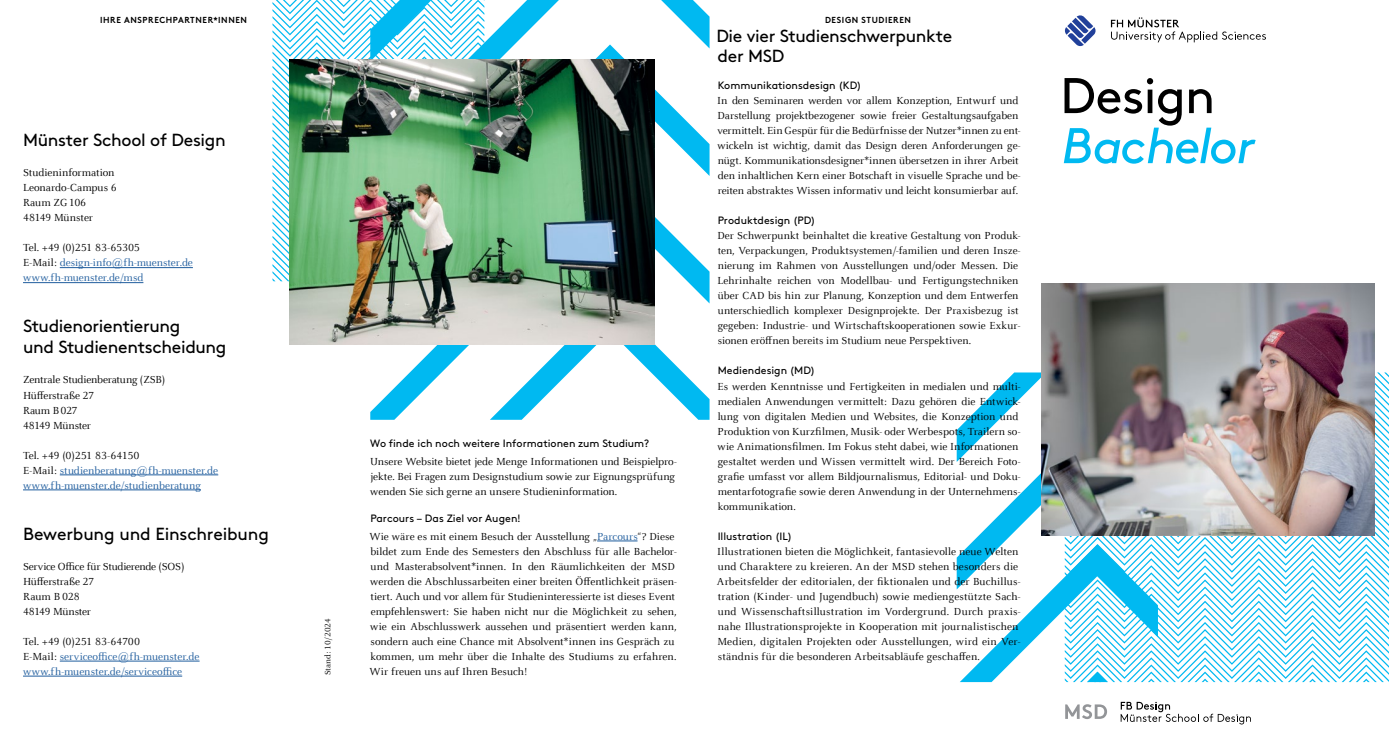
<style>
.page{position:relative;width:1389px;height:745px;background:#fff}
.page>*{position:absolute;margin:0;border:0;box-sizing:border-box;transform-origin:0 0}
.t1{font:italic 50px "Brown Pro";letter-spacing:-.04em;color:#00b9f1}
.t2{font:50px "Brown Pro";letter-spacing:-.02em;color:#000}
.t3{font:17.5px/20px "Brown Pro";letter-spacing:-.015em;color:#000}
.t4{font:11.25px/15px "Celeste Offc Pro";color:#000}
.t5{font:11.25px/15px "Celeste Offc Pro";letter-spacing:-.005em;color:#215e9e}
.t6{font:11.25px/15px "Celeste Offc Pro";letter-spacing:-.02em;color:#000}
.t7{font:10.62px "Brown Pro";color:#000}
.t8{font:700 8.75px "Brown Pro";letter-spacing:.07em;color:#000;scale:.95 1}
.t9{font:8.75px "Celeste Offc Pro";letter-spacing:-.005em;color:#000}
.s1{color:#000}
.s2{color:#215e9e}
</style>
<div class="page">
<svg style="left:957px;top:372px;width:432px;height:309px"></svg>
<svg style="left:370px;top:344px;width:340px;height:75px"></svg>
<svg style="left:272px;top:0;width:438px;height:281px"></svg>
<img style="left:1042px;top:283px;width:333px;height:252px">
<hr style="left:597px;top:540px;width:41px;height:1px;background:#215e9e">
<hr style="left:60px;top:267px;width:133px;height:1px;background:#215e9e">
<hr style="left:23px;top:282px;width:120px;height:1px;background:#215e9e">
<hr style="left:60px;top:474px;width:158px;height:1px;background:#215e9e">
<hr style="left:23px;top:489px;width:178px;height:1px;background:#215e9e">
<hr style="left:60px;top:660px;width:140px;height:1px;background:#215e9e">
<hr style="left:23px;top:675px;width:159px;height:1px;background:#215e9e">
<img style="left:289px;top:59px;width:366px;height:285px">
<svg style="left:1111px;top:17px;width:155px;height:25px"></svg>
<svg style="left:1064px;top:15px;width:32px;height:32px"></svg>
<svg style="left:1121px;top:701px;width:130px;height:23px"></svg>
<svg style="left:1065px;top:704px;width:42px;height:14px"></svg>
<p class="t8" style="left:100px;top:13px;width:156px">IHRE ANSPRECHPARTNER*INNEN</p>
<h2 class="t3" style="left:23px;top:129px;width:204px">Münster School of Design</h2>
<p class="t4" style="left:23px;top:165px;width:95px">Studieninformation<br>Leonardo-Campus 6<br>Raum ZG 106<br>48149 Münster</p>
<p class="t5" style="left:23px;top:240px;width:171px"><span class="s1">Tel. +49 (0)251 83-65305<br>E-Mail:</span> design-info@fh-muenster.de www.fh-muenster.de/msd</p>
<h2 class="t3" style="left:23px;top:314px;width:205px;line-height:21px">Studienorientierung<br>und Studienentscheidung</h2>
<p class="t6" style="left:23px;top:372px;width:144px">Zentrale Studienberatung (ZSB)<br>Hüfferstraße 27<br>Raum B027<br>48149 Münster</p>
<p class="t5" style="left:23px;top:447px;width:197px"><span class="s1">Tel. +49 (0)251 83-64150<br>E-Mail:</span> studienberatung@fh-muenster.de www.fh-muenster.de/studienberatung</p>
<h2 class="t3" style="left:23px;top:522px;width:248px">Bewerbung und Einschreibung</h2>
<p class="t6" style="left:23px;top:558px;width:163px">Service Office für Studierende (SOS)<br>Hüfferstraße 27<br>Raum B 028<br>48149 Münster</p>
<p class="t5" style="left:23px;top:633px;width:178px"><span class="s1">Tel. +49 (0)251 83-64700<br>E-Mail:</span> serviceoffice@fh-muenster.de www.fh-muenster.de/serviceoffice</p>
<p class="t9" style="left:323px;top:674px;width:59px;rotate:-90deg">Stand: 10/ 2024</p>
<p class="t7" style="left:370px;top:435px;width:280px">Wo finde ich noch weitere Informationen zum Studium?</p>
<p class="t4" style="left:370px;top:453px;width:308px">Unsere Website bietet jede Menge Informationen und Beispielpro&shy;jekte. Bei Fragen zum Designstudium sowie zur Eignungsprüfung wenden Sie sich gerne an unsere Studieninformation.</p>
<p class="t7" style="left:370px;top:510px;width:152px">Parcours – Das Ziel vor Augen!</p>
<p class="t4" style="left:370px;top:528px;width:309px">Wie wäre es mit einem Besuch der Ausstellung „<span class="s2">Parcours</span>“? Diese bildet zum Ende des Semesters den Abschluss für alle Bachelor&shy;und Masterabsolvent*innen. In den Räumlichkeiten der MSD werden die Abschlussarbeiten einer breiten Öffentlichkeit präsen&shy;tiert. Auch und vor allem für Studieninteressierte ist dieses Event empfehlenswert: Sie haben nicht nur die Möglichkeit zu sehen, wie ein Abschlusswerk aussehen und präsentiert werden kann, sondern auch eine Chance mit Absolvent*innen ins Gespräch zu kommen, um mehr über die Inhalte des Studiums zu erfahren.<br>Wir freuen uns auf Ihren Besuch!</p>
<p class="t8" style="left:825px;top:13px;width:92px">DESIGN STUDIEREN</p>
<h2 class="t3" style="left:716px;top:25px;width:237px">Die vier Studienschwerpunkte der MSD</h2>
<p class="t7" style="left:718px;top:77px;width:145px">Kommunikationsdesign (KD)</p>
<p class="t4" style="left:717px;top:93px;width:305px">In den Seminaren werden vor allem Konzeption, Entwurf und Darstellung projektbezogener sowie freier Gestaltungsaufgaben vermittelt. Ein Gespür für die Bedürfnisse der Nutzer*innen zu ent&shy;wickeln ist wichtig, damit das Design deren Anforderungen ge&shy;nügt. Kommunikationsdesigner*innen übersetzen in ihrer Arbeit den inhaltlichen Kern einer Botschaft in visuelle Sprache und be&shy;reiten abstraktes Wissen informativ und leicht konsumierbar auf.</p>
<p class="t7" style="left:718px;top:212px;width:99px">Produktdesign (PD)</p>
<p class="t4" style="left:717px;top:228px;width:305px">Der Schwerpunkt beinhaltet die kreative Gestaltung von Produk&shy;ten, Verpackungen, Produktsystemen/-familien und deren Insze&shy;nierung im Rahmen von Ausstellungen und/oder Messen. Die Lehrinhalte reichen von Modellbau- und Fertigungstechniken über CAD bis hin zur Planung, Konzeption und dem Entwerfen unterschiedlich komplexer Designprojekte. Der Praxisbezug ist gegeben: Industrie- und Wirtschaftskooperationen sowie Exkur&shy;sionen eröffnen bereits im Studium neue Perspektiven.</p>
<p class="t7" style="left:718px;top:362px;width:99px">Mediendesign (MD)</p>
<p class="t4" style="left:717px;top:378px;width:305px">Es werden Kenntnisse und Fertigkeiten in medialen und multi&shy;medialen Anwendungen vermittelt: Dazu gehören die Entwick&shy;lung von digitalen Medien und Websites, die Konzeption und Produktion von Kurzfilmen, Musik- oder Werbespots, Trailern so&shy;wie Animationsfilmen. Im Fokus steht dabei, wie Informationen gestaltet werden und Wissen vermittelt wird. Der Bereich Foto&shy;grafie umfasst vor allem Bildjournalismus, Editorial- und Doku&shy;mentarfotografie sowie deren Anwendung in der Unternehmens&shy;kommunikation.</p>
<p class="t7" style="left:718px;top:527px;width:76px">Illustration (IL)</p>
<p class="t4" style="left:717px;top:543px;width:305px">Illustrationen bieten die Möglichkeit, fantasievolle neue Welten und Charaktere zu kreieren. An der MSD stehen besonders die Arbeitsfelder der editorialen, der fiktionalen und der Buchillus&shy;tration (Kinder- und Jugendbuch) sowie mediengestützte Sach&shy;und Wissenschaftsillustration im Vordergrund. Durch praxis&shy;nahe Illustrationsprojekte in Kooperation mit journalistischen Medien, digitalen Projekten oder Ausstellungen, wird ein Ver&shy;ständnis für die besonderen Arbeitsabläufe geschaffen.</p>
<h1 class="t2" style="left:1060px;top:57px;width:157px">Design</h1>
<h1 class="t1" style="left:1061px;top:107px;width:195px">Bachelor</h1>
</div>
